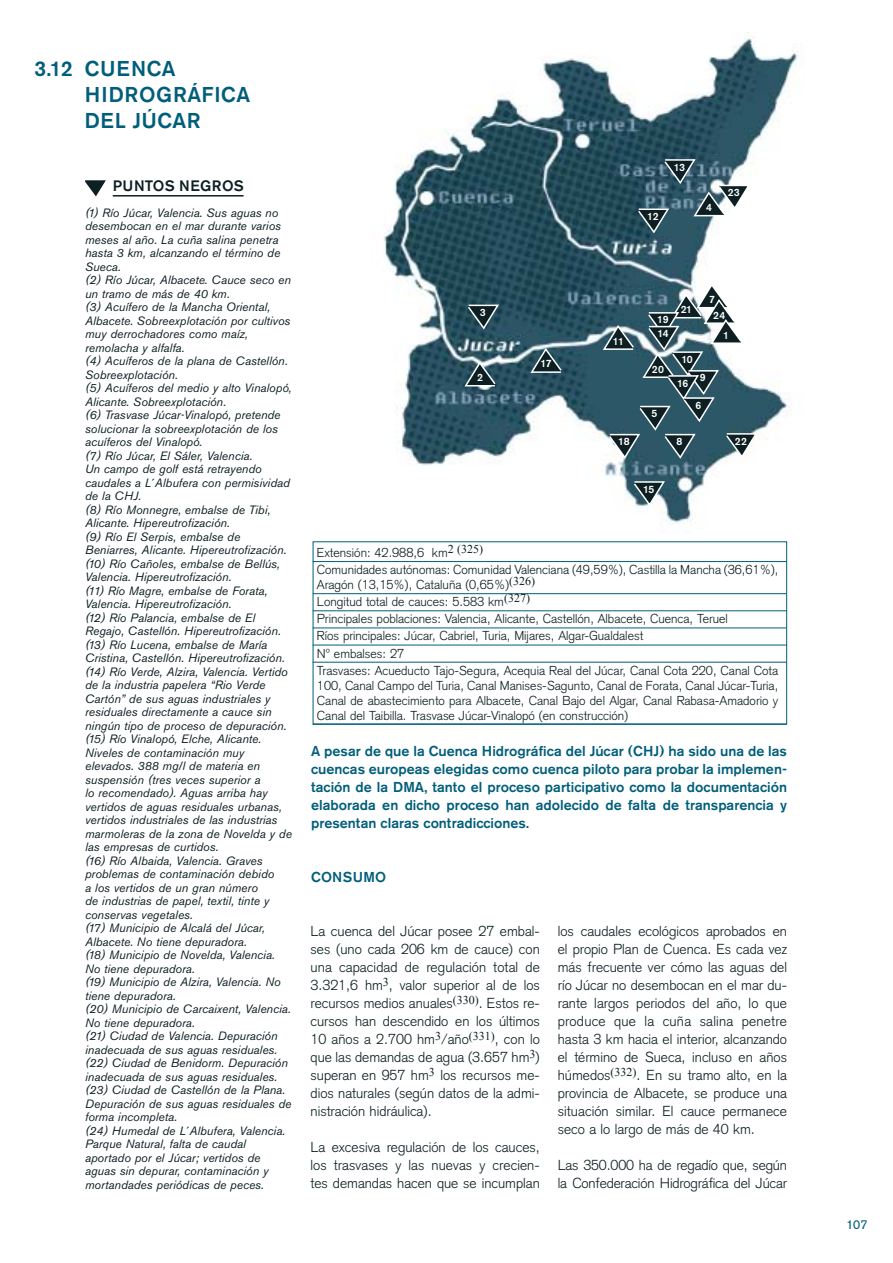
<style>
.page{position:relative;width:893px;height:1263px;background:#fff}
.page>*{position:absolute;margin:0;border:0;box-sizing:border-box;transform-origin:0 0}
.t1{font:500 21.3px/25.5px "Akzidenz Grotesk BQ";letter-spacing:.03em;color:#005e7a}
.t2{font:500 15px "Akzidenz Grotesk BQ";letter-spacing:.025em;color:#0d1f22}
.t3{font:300 14.25px/18px "Akzidenz Grotesk";color:#0d1f22;text-align:justify}
.t4{font:500 14.25px/18px "Akzidenz Grotesk BQ";color:#005e7a;text-align:justify}
.t5{font:500 14.25px "Akzidenz Grotesk BQ";letter-spacing:.02em;color:#005e7a}
.t6{font:300 12.75px/17.1px "Akzidenz Grotesk";color:#0d1f22}
.t7{font:12.75px "Akzidenz Grotesk";color:#005e7a}
.t8{font:italic 12px/13.5px "Akzidenz Grotesk BQ";color:#0d1f22}
.t9{font:500 10.5px/15.5px "Akzidenz Grotesk BQ";letter-spacing:-.045em;color:#fff}
</style>
<div class="page">
<hr style="left:313px;top:561px;width:473px;height:1px;background:#005e7a">
<hr style="left:313px;top:593px;width:473px;height:1px;background:#005e7a">
<hr style="left:313px;top:610px;width:473px;height:1px;background:#005e7a">
<hr style="left:313px;top:628px;width:473px;height:1px;background:#005e7a">
<hr style="left:313px;top:645px;width:473px;height:1px;background:#005e7a">
<hr style="left:313px;top:662px;width:473px;height:1px;background:#005e7a">
<hr style="left:313px;top:724px;width:473px;height:1px;background:#005e7a">
<img style="left:383px;top:33px;width:414px;height:501px">
<svg style="left:463px;top:360px;width:34px;height:27px"></svg>
<svg style="left:466px;top:304px;width:34px;height:27px"></svg>
<svg style="left:529px;top:347px;width:34px;height:27px"></svg>
<svg style="left:636px;top:158px;width:115px;height:77px"></svg>
<svg style="left:632px;top:480px;width:34px;height:27px"></svg>
<svg style="left:601px;top:282px;width:157px;height:178px"></svg>
<hr style="left:113px;top:195px;width:130px;height:2px;background:#0d1f22">
<svg style="left:85px;top:180px;width:21px;height:16px"></svg>
<h1 class="t1" style="left:34px;top:58px;width:40px">3.12</h1>
<h1 class="t1" style="left:85px;top:58px;width:167px">CUENCA<br>HIDROGRÁFICA<br>DEL JÚCAR</h1>
<p class="t2" style="left:113px;top:180px;width:133px">PUNTOS NEGROS</p>
<p class="t8" style="left:85px;top:207px;width:208px">(1) Río Júcar, Valencia. Sus aguas no desembocan en el mar durante varios meses al año. La cuña salina penetra hasta 3 km, alcanzando el término de Sueca.<br>(2) Río Júcar, Albacete. Cauce seco en un tramo de más de 40 km.<br>(3) Acuífero de la Mancha Oriental, Albacete. Sobreexplotación por cultivos muy derrochadores como maíz, remolacha y alfalfa.<br>(4) Acuíferos de la plana de Castellón.<br>Sobreexplotación.<br>(5) Acuíferos del medio y alto Vinalopó, Alicante. Sobreexplotación.<br>(6) Trasvase Júcar-Vinalopó, pretende solucionar la sobreexplotación de los acuíferos del Vinalopó.<br>(7) Río Júcar, El Sáler, Valencia.<br>Un campo de golf está retrayendo caudales a L´Albufera con permisividad de la CHJ.<br>(8) Río Monnegre, embalse de Tibi, Alicante. Hipereutrofización.<br>(9) Río El Serpis, embalse de Beniarres, Alicante. Hipereutrofización. (10) Río Cañoles, embalse de Bellús, Valencia. Hipereutrofización.<br>(11) Río Magre, embalse de Forata, Valencia. Hipereutrofización.<br>(12) Río Palancia, embalse de El Regajo, Castellón. Hipereutrofización. (13) Río Lucena, embalse de María Cristina, Castellón. Hipereutrofización. (14) Río Verde, Alzira, Valencia. Vertido de la industria papelera “Rio Verde Cartón” de sus aguas industriales y residuales directamente a cauce sin ningún tipo de proceso de depuración. (15) Río Vinalopó, Elche, Alicante.<br>Niveles de contaminación muy elevados. 388 mg/l de materia en suspensión (tres veces superior a<br>lo recomendado). Aguas arriba hay vertidos de aguas residuales urbanas, vertidos industriales de las industrias marmoleras de la zona de Novelda y de las empresas de curtidos.<br>(16) Río Albaida, Valencia. Graves problemas de contaminación debido<br>a los vertidos de un gran número<br>de industrias de papel, textil, tinte y conservas vegetales.<br>(17) Municipio de Alcalá del Júcar, Albacete. No tiene depuradora.<br>(18) Municipio de Novelda, Valencia.<br>No tiene depuradora.<br>(19) Municipio de Alzira, Valencia. No tiene depuradora.<br>(20) Municipio de Carcaixent, Valencia.<br>No tiene depuradora.<br>(21) Ciudad de Valencia. Depuración inadecuada de sus aguas residuales. (22) Ciudad de Benidorm. Depuración inadecuada de sus aguas residuales. (23) Ciudad de Castellón de la Plana.<br>Depuración de sus aguas residuales de forma incompleta.<br>(24) Humedal de L´Albufera, Valencia.<br>Parque Natural, falta de caudal aportado por el Júcar; vertidos de aguas sin depurar, contaminación y mortandades periódicas de peces.</p>
<p class="t9" style="left:480px;top:305px;width:7px">3</p>
<p class="t9" style="left:477px;top:370px;width:7px">2</p>
<p class="t9" style="left:540px;top:357px;width:13px">17</p>
<p class="t9" style="left:673px;top:160px;width:13px">13</p>
<p class="t9" style="left:647px;top:209px;width:13px">12</p>
<p class="t9" style="left:706px;top:200px;width:7px">4</p>
<p class="t9" style="left:727px;top:185px;width:14px">23</p>
<p class="t9" style="left:612px;top:334px;width:13px">11</p>
<p class="t9" style="left:657px;top:314px;width:13px;line-height:13.8px">19<br>14</p>
<p class="t9" style="left:652px;top:362px;width:14px">20</p>
<p class="t9" style="left:651px;top:407px;width:7px">5</p>
<p class="t9" style="left:680px;top:302px;width:13px">21</p>
<p class="t9" style="left:713px;top:292px;width:14px;text-indent:-4px">7<br>24</p>
<p class="t9" style="left:723px;top:328px;width:7px">1</p>
<p class="t9" style="left:681px;top:352px;width:13px">10</p>
<p class="t9" style="left:699px;top:371px;width:7px">9</p>
<p class="t9" style="left:677px;top:376px;width:13px">16</p>
<p class="t9" style="left:695px;top:398px;width:7px">6</p>
<p class="t9" style="left:618px;top:435px;width:13px">18</p>
<p class="t9" style="left:676px;top:435px;width:7px">8</p>
<p class="t9" style="left:643px;top:482px;width:13px">15</p>
<p class="t9" style="left:735px;top:434px;width:14px">22</p>
<p class="t6" style="left:317px;top:545px;width:463px">Extensión: 42.988,6 km<sup>2</sup> <sup>(325)<br></sup>Comunidades autónomas: Comunidad Valenciana (49,59%), Castilla la Mancha (36,61%),</p>
<p class="t6" style="left:317px;top:578px;width:463px">Aragón (13,15%), Cataluña (0,65%)<sup>(326)<br></sup>Longitud total de cauces: 5.583 km<sup>(327)<br></sup>Principales poblaciones: Valencia, Alicante, Castellón, Albacete, Cuenca, Teruel<br>Ríos principales: Júcar, Cabriel, Turia, Mijares, Algar-Gualdalest<br>Nº embalses: 27<br>Trasvases: Acueducto Tajo-Segura, Acequia Real del Júcar, Canal Cota 220, Canal Cota</p>
<p class="t6" style="left:317px;top:679px;width:463px;line-height:15px;text-align:justify">100, Canal Campo del Turia, Canal Manises-Sagunto, Canal de Forata, Canal Júcar-Turia, Canal de abastecimiento para Albacete, Canal Bajo del Algar, Canal Rabasa-Amadorio y Canal del Taibilla. Trasvase Júcar-Vinalopó (en construcción)</p>
<p class="t4" style="left:311px;top:743px;width:477px">A pesar de que la Cuenca Hidrográfica del Júcar (CHJ) ha sido una de las cuencas europeas elegidas como cuenca piloto para probar la implemen&shy;tación de la DMA, tanto el proceso participativo como la documentación elaborada en dicho proceso han adolecido de falta de transparencia y presentan claras contradicciones.</p>
<p class="t5" style="left:311px;top:872px;width:77px">CONSUMO</p>
<p class="t3" style="left:310px;top:924px;width:231px">La cuenca del Júcar posee 27 embal&shy;ses (uno cada 206 km de cauce) con una capacidad de regulación total de 3.321,6 hm<sup>3</sup>, valor superior al de los recursos medios anuales<sup>(330)</sup>. Estos re&shy;cursos han descendido en los últimos 10 años a 2.700 hm<sup>3</sup>/año<sup>(331)</sup>, con lo que las demandas de agua (3.657 hm<sup>3</sup>) superan en 957 hm<sup>3</sup> los recursos me&shy;dios naturales (según datos de la admi&shy;nistración hidráulica).</p>
<p class="t3" style="left:310px;top:1140px;width:231px">La excesiva regulación de los cauces, los trasvases y las nuevas y crecien&shy;tes demandas hacen que se incumplan</p>
<p class="t3" style="left:558px;top:924px;width:231px">los caudales ecológicos aprobados en el propio Plan de Cuenca. Es cada vez más frecuente ver cómo las aguas del río Júcar no desembocan en el mar du&shy;rante largos periodos del año, lo que produce que la cuña salina penetre hasta 3 km hacia el interior, alcanzando el término de Sueca, incluso en años húmedos<sup>(332)</sup>. En su tramo alto, en la provincia de Albacete, se produce una situación similar. El cauce permanece seco a lo largo de más de 40 km.</p>
<p class="t3" style="left:558px;top:1158px;width:231px">Las 350.000 ha de regadío que, según la Confederación Hidrográfica del Júcar</p>
<p class="t7" style="left:846px;top:1220px;width:23px">107</p>
</div>
